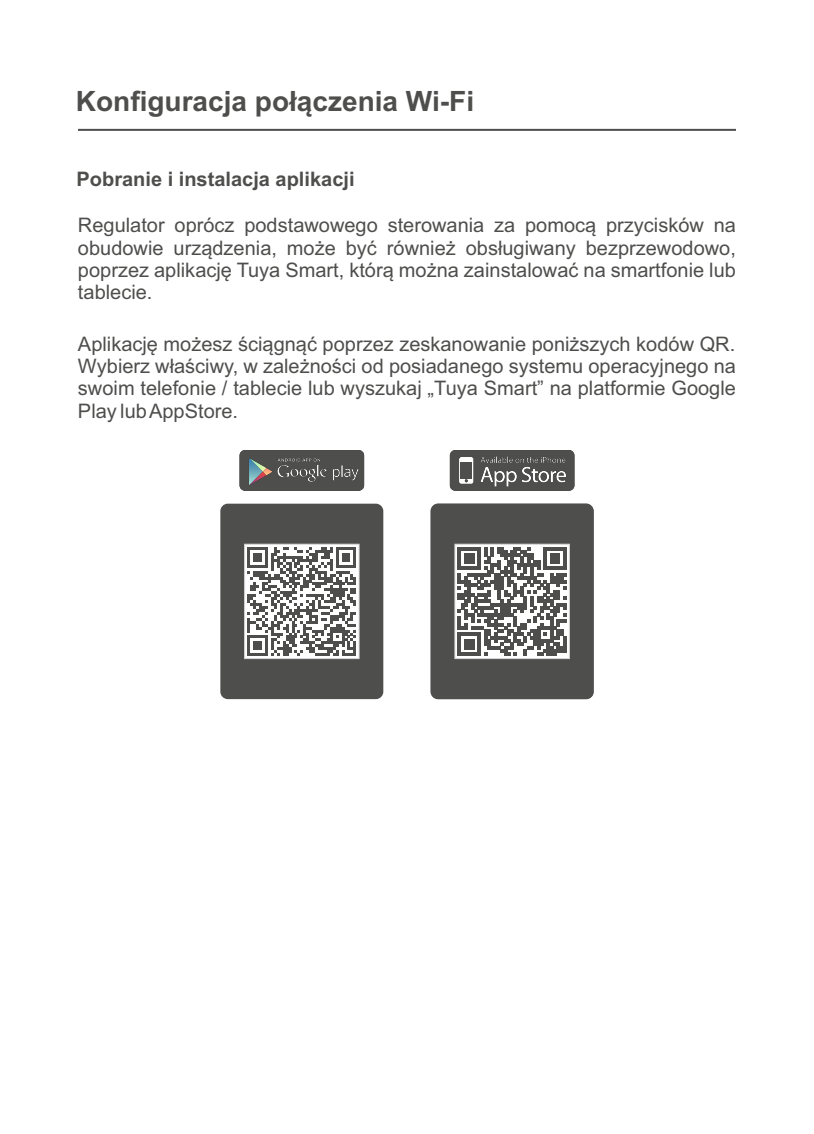
<style>
.page{position:relative;width:814px;height:1134px;background:#fff}
.page>*{position:absolute;margin:0;border:0;box-sizing:border-box;transform-origin:0 0}
.t1{font:700 28px "Arial";color:#4e4e4d}
.t2{font:20px/22.4px "Arial";color:#4e4e4d;text-align:justify}
.t3{font:700 20px "Arial";color:#4e4e4d}
</style>
<div class="page">
<hr style="left:78px;top:129px;width:658px;height:2px;background:#4e4e4d">
<svg style="left:430px;top:504px;width:163px;height:195px"></svg>
<svg style="left:450px;top:450px;width:124px;height:41px;background:#646463"></svg>
<div style="left:220px;top:504px;width:163px;height:195px;background:#4e4e4d;border-radius:7px"></div>
<svg style="left:244px;top:544px;width:115px;height:115px"></svg>
<svg style="left:239px;top:450px;width:125px;height:41px;background:#595a59"></svg>
<h1 class="t1" style="left:76px;top:90px;width:400px">Konfiguracja połączenia Wi-Fi</h1>
<p class="t3" style="left:76px;top:172px;width:279px">Pobranie i instalacja aplikacji</p>
<p class="t2" style="left:78px;top:216px;width:659px">Regulator oprócz podstawowego sterowania za pomocą przycisków na obudowie urządzenia, może być również obsługiwany bezprzewodowo, poprzez aplikację Tuya Smart, którą można zainstalować na smartfonie lub tablecie.</p>
<p class="t2" style="left:78px;top:334px;width:659px">Aplikację możesz ściągnąć poprzez zeskanowanie poniższych kodów QR.<br>Wybierz właściwy, w zależności od posiadanego systemu operacyjnego na swoim telefonie / tablecie lub wyszukaj „Tuya Smart” na platformie Google Play lub AppStore.</p>
</div>
